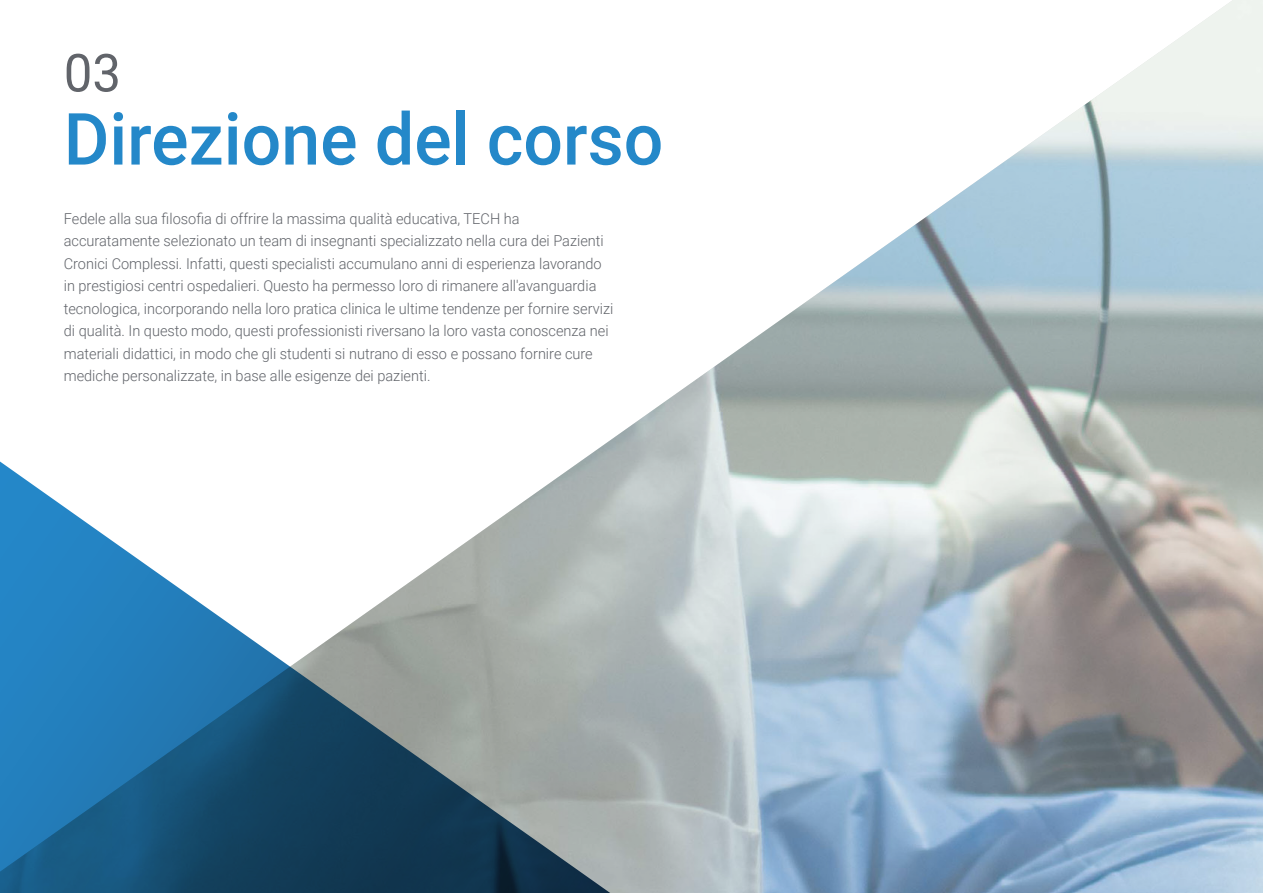
<style>
.page{position:relative;width:1263px;height:893px;background:#fff}
.page>*{position:absolute;margin:0;border:0;box-sizing:border-box;transform-origin:0 0}
.t1{font:500 72px "Roboto";color:#2488c9}
.t2{font:52.5px "Roboto";color:#61646a}
.t3{font:300 15px/22.5px "Roboto";color:#61646a}
</style>
<div class="page">
<img style="left:602px;top:0;width:661px;height:893px">
<svg style="left:0;top:446px;width:640px;height:447px"></svg>
<h2 class="t2" style="left:64px;top:36px;width:59px">03</h2>
<h1 class="t1" style="left:64px;top:89px;width:601px">Direzione del corso</h1>
<p class="t3" style="left:64px;top:207px;width:551px">Fedele alla sua filosofia di offrire la massima qualità educativa, TECH ha accuratamente selezionato un team di insegnanti specializzato nella cura dei Pazienti Cronici Complessi. Infatti, questi specialisti accumulano anni di esperienza lavorando in prestigiosi centri ospedalieri. Questo ha permesso loro di rimanere all'avanguardia tecnologica, incorporando nella loro pratica clinica le ultime tendenze per fornire servizi di qualità. In questo modo, questi professionisti riversano la loro vasta conoscenza nei materiali didattici, in modo che gli studenti si nutrano di esso e possano fornire cure mediche personalizzate, in base alle esigenze dei pazienti.</p>
</div>
